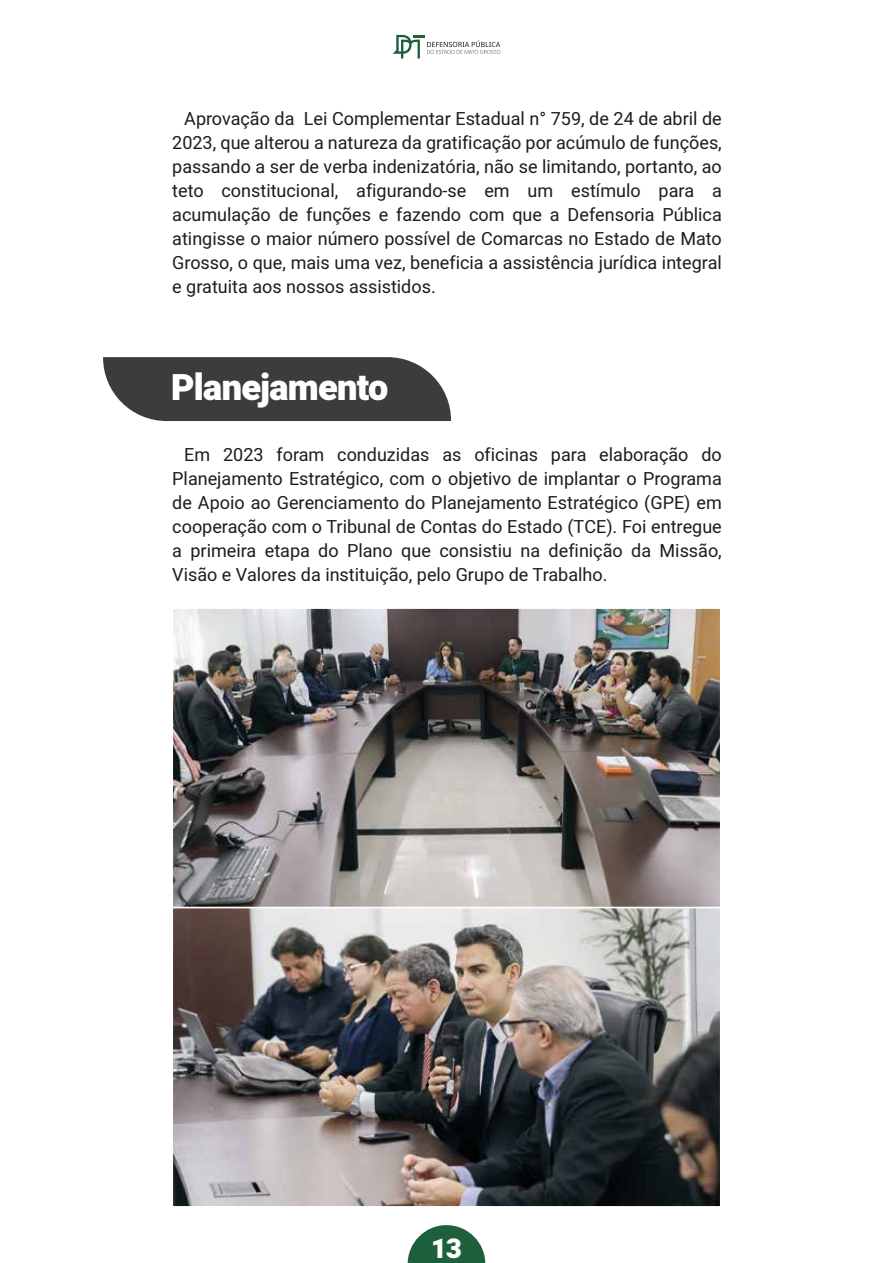
<style>
.page{position:relative;width:893px;height:1263px;background:#fff}
.page>*{position:absolute;margin:0;border:0;box-sizing:border-box;transform-origin:0 0}
.t1{font:900 36px "Heebo";letter-spacing:-.02em;color:#fff}
.t2{font:900 27px "Heebo";color:#fff}
.t3{font:18px/24px "Heebo";color:#1d1d1b;text-align:justify}
</style>
<div class="page">
<svg style="left:103px;top:357px;width:348px;height:64px;background:#4b4b4a"></svg>
<img style="left:175px;top:610px;width:543px;height:594px">
<div style="left:172px;top:907px;width:549px;height:300px;border:2px solid #fff"></div>
<div style="left:172px;top:607px;width:549px;height:301px;border:2px solid #fff"></div>
<svg style="left:408px;top:1225px;width:77px;height:38px"></svg>
<svg style="left:393px;top:35px;width:107px;height:24px"></svg>
<p class="t3" style="left:172px;top:107px;width:551px;text-indent:12px">Aprovação da Lei Complementar Estadual n° 759, de 24 de abril de 2023, que alterou a natureza da gratificação por acúmulo de funções, passando a ser de verba indenizatória, não se limitando, portanto, ao teto constitucional, afigurando-se em um estímulo para a acumulação de funções e fazendo com que a Defensoria Pública atingisse o maior número possível de Comarcas no Estado de Mato Grosso, o que, mais uma vez, beneficia a assistência jurídica integral e gratuita aos nossos assistidos.</p>
<h1 class="t1" style="left:171px;top:363px;width:219px">Planejamento</h1>
<p class="t3" style="left:172px;top:443px;width:551px;text-indent:12px">Em 2023 foram conduzidas as oficinas para elaboração do Planejamento Estratégico, com o objetivo de implantar o Programa de Apoio ao Gerenciamento do Planejamento Estratégico (GPE) em cooperação com o Tribunal de Contas do Estado (TCE). Foi entregue a primeira etapa do Plano que consistiu na definição da Missão, Visão e Valores da instituição, pelo Grupo de Trabalho.</p>
<h2 class="t2" style="left:431px;top:1230px;width:32px">13</h2>
</div>
